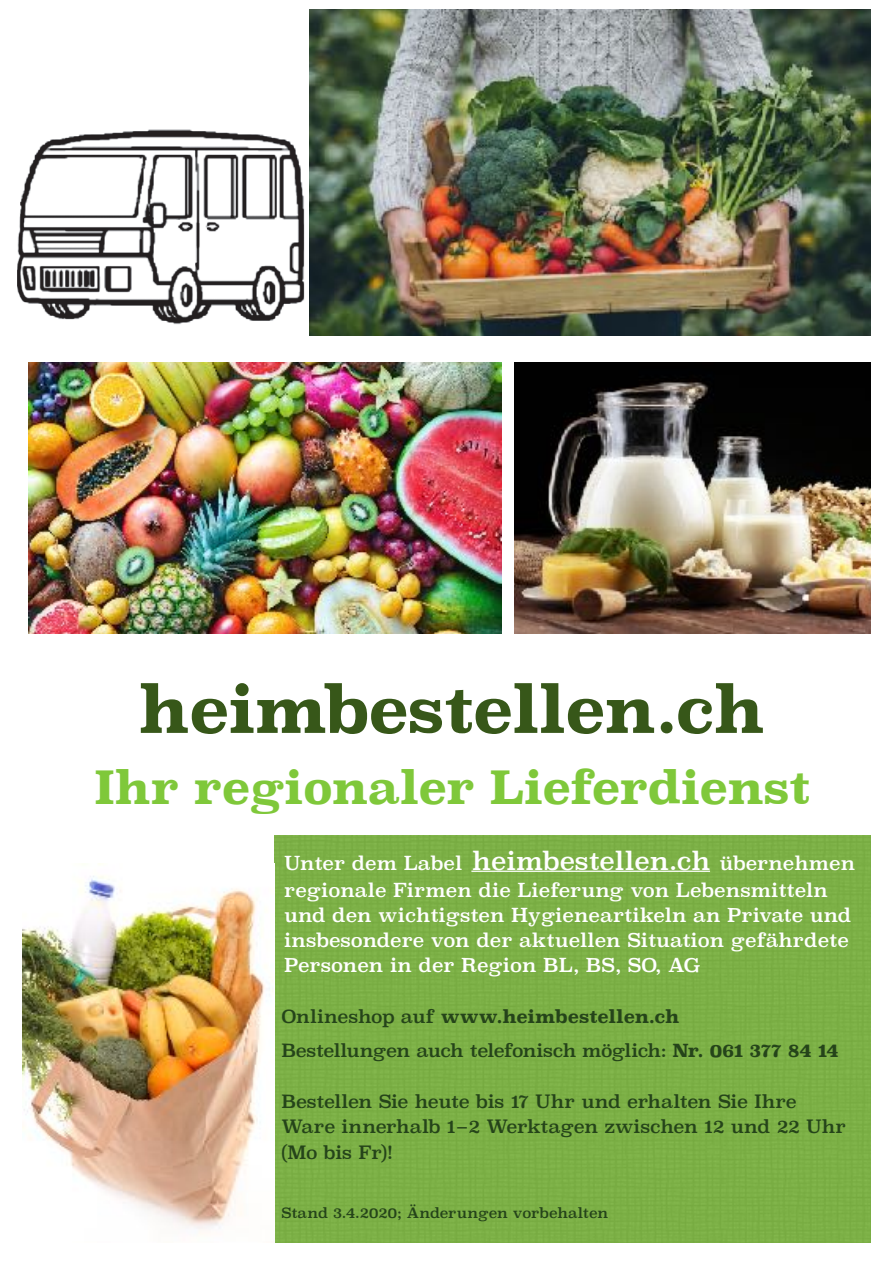
<style>
.page{position:relative;width:893px;height:1263px;background:#fff}
.page>*{position:absolute;margin:0;border:0;box-sizing:border-box;transform-origin:0 0}
.t1{font:700 64.5px "Superclarendon";letter-spacing:-.02em;color:#375719}
.t2{font:700 45.75px "Superclarendon";letter-spacing:-.02em;color:#7fc83a}
.t3{font:18.9px/25.7px "Superclarendon";color:#fff}
.t4{font:18px/25.5px "Superclarendon";letter-spacing:-.02em;color:#25441a}
.t5{font:14.1px "Superclarendon";letter-spacing:-.01em;color:#25441a}
.s1{font-size:25.2px}
.s2{font-weight:700}
</style>
<div class="page">
<div style="left:275px;top:836px;width:596px;height:407px;background:#7cb046"></div>
<img style="left:28px;top:363px;width:473px;height:271px">
<img style="left:309px;top:10px;width:562px;height:326px">
<img style="left:514px;top:363px;width:357px;height:271px">
<hr style="left:471px;top:871px;width:239px;height:1px;background:#fff">
<img style="left:22px;top:876px;width:251px;height:358px">
<img style="left:17px;top:129px;width:288px;height:196px">
<h1 class="t1" style="left:138px;top:661px;width:628px">heimbestellen.ch</h1>
<h2 class="t2" style="left:94px;top:753px;width:718px">Ihr regionaler Lieferdienst</h2>
<p class="t3" style="left:284px;top:852px;width:573px">Unter dem Label <span class="s1">heimbestellen.ch</span> übernehmen regionale Firmen die Lieferung von Lebensmitteln und den wichtigsten Hygieneartikeln an Private und insbesondere von der aktuellen Situation gefährdete Personen in der Region BL, BS, SO, AG</p>
<p class="t4" style="left:281px;top:1001px;width:559px;line-height:34px">Onlineshop auf <span class="s2">www.heimbestellen.ch<br></span>Bestellungen auch telefonisch möglich: <span class="s2">Nr. 061 377 84 14</span></p>
<p class="t4" style="left:281px;top:1090px;width:566px">Bestellen Sie heute bis 17 Uhr und erhalten Sie Ihre<br>Ware innerhalb 1–2 Werktagen zwischen 12 und 22 Uhr (Mo bis Fr)!</p>
<p class="t5" style="left:281px;top:1204px;width:329px">Stand 3.4.2020; Änderungen vorbehalten</p>
</div>
